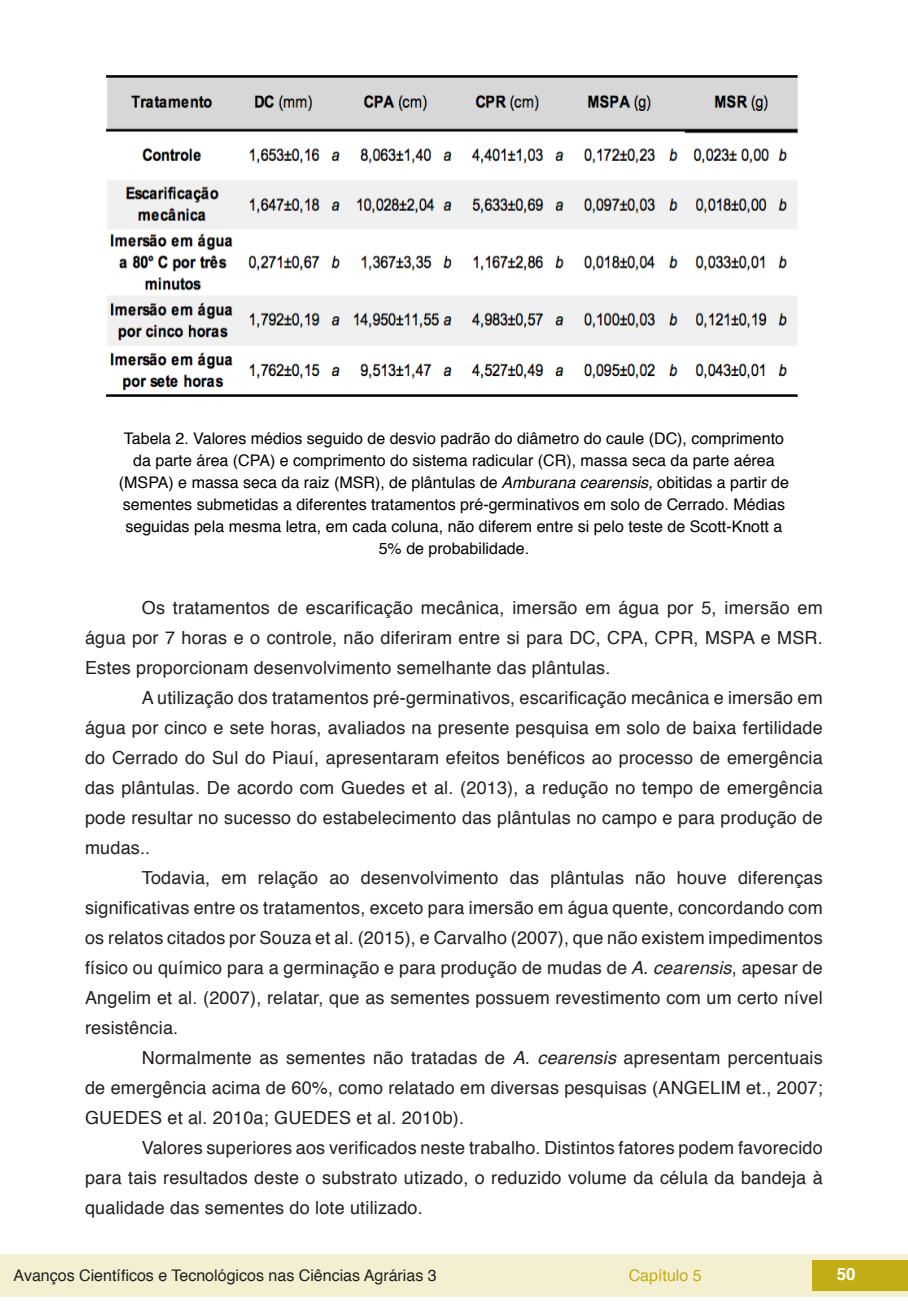
<style>
.page{position:relative;width:908px;height:1304px;background:#fff}
.page>*{position:absolute;margin:0;border:0;box-sizing:border-box;transform-origin:0 0}
.txt{font:18px/30px "Helvetica";letter-spacing:.01em;color:#231f20;text-align:justify}
.t1{font:700 16.8px "Helvetica";color:#fff}
.info_tab_graf_imag{font:16px/22px "Helvetica";color:#000;text-align:center}
.t2{font:16px "Helvetica";color:#231f20}
.t3{font:16px "Helvetica";color:#c3ad17}
.s1{font-style:italic}
</style>
<div class="page">
<div style="left:0;top:1254px;width:906px;height:43px;background:#f3efd1"></div>
<div style="left:812px;top:1261px;width:95px;height:30px;background:#c3ad17"></div>
<img style="left:106px;top:75px;width:692px;height:322px">
<p class="info_tab_graf_imag" style="left:119px;top:428px;width:671px">Tabela 2. Valores médios seguido de desvio padrão do diâmetro do caule (DC), comprimento da parte área (CPA) e comprimento do sistema radicular (CR), massa seca da parte aérea (MSPA) e massa seca da raiz (MSR), de plântulas de <span class="s1">Amburana cearensis,</span> obitidas a partir de sementes submetidas a diferentes tratamentos pré-germinativos em solo de Cerrado. Médias seguidas pela mesma letra, em cada coluna, não diferem entre si pelo teste de Scott-Knott a 5% de probabilidade.</p>
<p class="txt" style="left:85px;top:593px;width:738px;text-indent:57px">Os tratamentos de escarificação mecânica, imersão em água por 5, imersão em água por 7 horas e o controle, não diferiram entre si para DC, CPA, CPR, MSPA e MSR.<br>Estes proporcionam desenvolvimento semelhante das plântulas.</p>
<p class="txt" style="left:85px;top:683px;width:738px;text-indent:57px">A utilização dos tratamentos pré-germinativos, escarificação mecânica e imersão em água por cinco e sete horas, avaliados na presente pesquisa em solo de baixa fertilidade do Cerrado do Sul do Piauí, apresentaram efeitos benéficos ao processo de emergência das plântulas. De acordo com Guedes et al. (2013), a redução no tempo de emergência pode resultar no sucesso do estabelecimento das plântulas no campo e para produção de mudas..</p>
<p class="txt" style="left:85px;top:863px;width:738px;text-indent:57px">Todavia, em relação ao desenvolvimento das plântulas não houve diferenças significativas entre os tratamentos, exceto para imersão em água quente, concordando com os relatos citados por Souza et al. (2015), e Carvalho (2007), que não existem impedimentos físico ou químico para a germinação e para produção de mudas de <span class="s1">A. cearensis</span>, apesar de Angelim et al. (2007), relatar, que as sementes possuem revestimento com um certo nível resistência.</p>
<p class="txt" style="left:85px;top:1043px;width:738px;text-indent:57px">Normalmente as sementes não tratadas de <span class="s1">A. cearensis</span> apresentam percentuais de emergência acima de 60%, como relatado em diversas pesquisas (ANGELIM et., 2007; GUEDES et al. 2010a; GUEDES et al. 2010b).</p>
<p class="txt" style="left:85px;top:1133px;width:738px;text-indent:57px">Valores superiores aos verificados neste trabalho. Distintos fatores podem favorecido para tais resultados deste o substrato utizado, o reduzido volume da célula da bandeja à qualidade das sementes do lote utilizado.</p>
<p class="t2" style="left:14px;top:1263px;width:424px">Avanços Científicos e Tecnológicos nas Ciências Agrárias 3</p>
<p class="t3" style="left:628px;top:1263px;width:74px">Capítulo 5</p>
<p class="t1" style="left:836px;top:1261px;width:20px">50</p>
</div>
